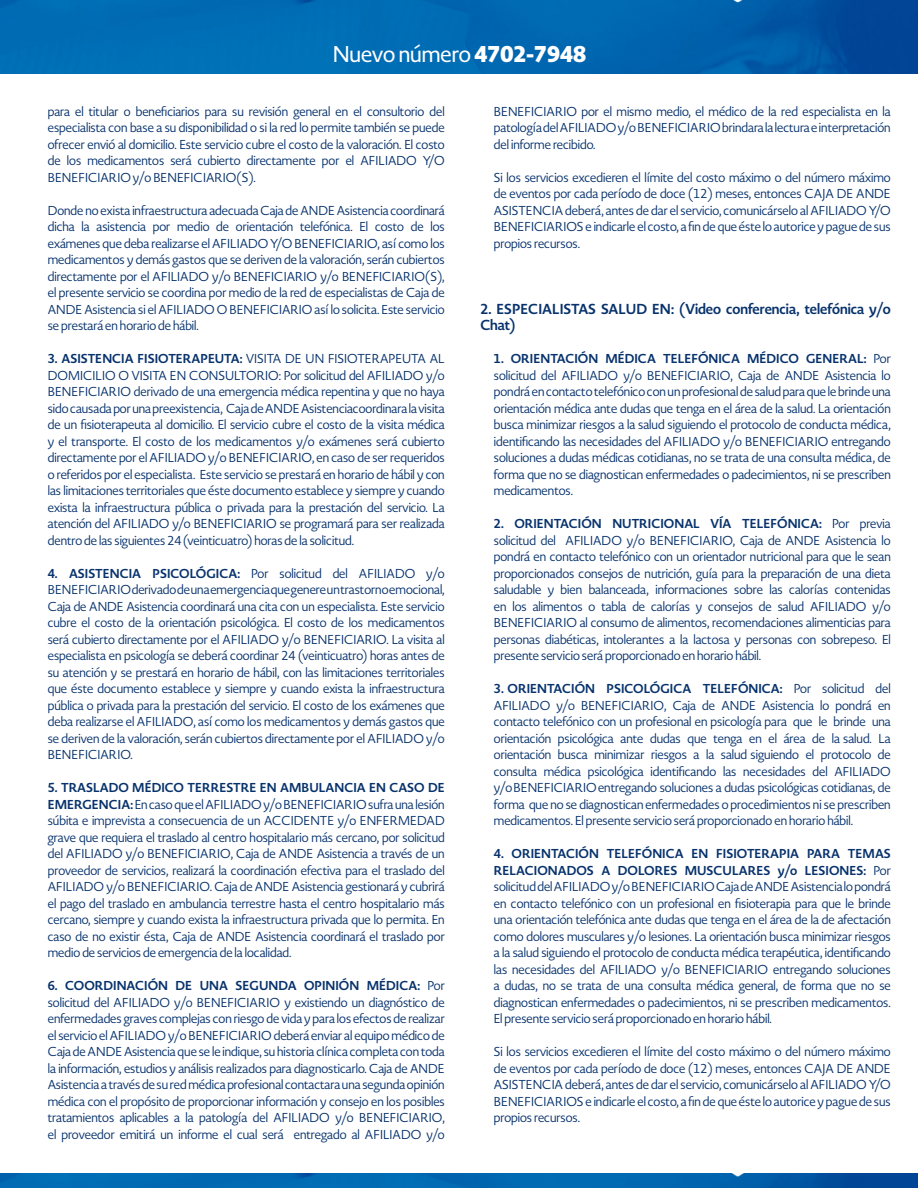
<style>
.page{position:relative;width:918px;height:1188px;background:#fff}
.page>*{position:absolute;margin:0;border:0;box-sizing:border-box;transform-origin:0 0}
.t1{font:500 22.5px "Novel Display";color:#fff}
.t2{font:700 14.25px/16.5px "Novel Display";color:#07326c}
.t3{font:12.75px/16.5px "Novel Display";color:#07326c;text-align:justify}
.s1{font-weight:900}
.s2{font-weight:700}
</style>
<div class="page">
<img style="left:0;top:0;width:918px;height:73px">
<img style="left:0;top:1174px;width:918px;height:14px">
<h1 class="t1" style="left:333px;top:40px;width:255px">Nuevo número <span class="s1">4702-7948</span></h1>
<p class="t3" style="left:48px;top:103px;width:398px">para el titular o beneficiarios para su revisión general en el consultorio del especialista con base a su disponibilidad o si la red lo permite también se puede ofrecer envió al domicilio. Este servicio cubre el costo de la valoración. El costo de los medicamentos será cubierto directamente por el AFILIADO Y/O BENEFICIARIO y/o BENEFICIARIO(S).</p>
<p class="t3" style="left:48px;top:202px;width:398px">Donde no exista infraestructura adecuada Caja de ANDE Asistencia coordinará dicha la asistencia por medio de orientación telefónica. El costo de los exámenes que deba realizarse el AFILIADO Y/O BENEFICIARIO, así como los medicamentos y demás gastos que se deriven de la valoración, serán cubiertos directamente por el AFILIADO y/o BENEFICIARIO y/o BENEFICIARIO(S), el presente servicio se coordina por medio de la red de especialistas de Caja de ANDE Asistencia si el AFILIADO O BENEFICIARIO así lo solicita. Este servicio se prestará en horario de hábil.</p>
<p class="t3" style="left:48px;top:351px;width:398px"><span class="s2">3. ASISTENCIA FISIOTERAPEUTA:</span> VISITA DE UN FISIOTERAPEUTA AL DOMICILIO O VISITA EN CONSULTORIO: Por solicitud del AFILIADO y/o BENEFICIARIO derivado de una emergencia médica repentina y que no haya sido causada por una preexistencia, Caja de ANDE Asistenciacoordinara la visita de un fisioterapeuta al domicilio. El servicio cubre el costo de la visita médica y el transporte. El costo de los medicamentos y/o exámenes será cubierto directamente por el AFILIADO y/o BENEFICIARIO, en caso de ser requeridos o referidos por el especialista. Este servicio se prestará en horario de hábil y con las limitaciones territoriales que éste documento establece y siempre y cuando exista la infraestructura pública o privada para la prestación del servicio. La atención del AFILIADO y/o BENEFICIARIO se programará para ser realizada dentro de las siguientes 24 (veinticuatro) horas de la solicitud.</p>
<p class="t3" style="left:48px;top:565px;width:398px"><span class="s2">4. ASISTENCIA PSICOLÓGICA:</span> Por solicitud del AFILIADO y/o BENEFICIARIO derivado de una emergencia que genere un trastorno emocional, Caja de ANDE Asistencia coordinará una cita con un especialista. Este servicio cubre el costo de la orientación psicológica. El costo de los medicamentos será cubierto directamente por el AFILIADO y/o BENEFICIARIO. La visita al especialista en psicología se deberá coordinar 24 (veinticuatro) horas antes de su atención y se prestará en horario de hábil, con las limitaciones territoriales que éste documento establece y siempre y cuando exista la infraestructura pública o privada para la prestación del servicio. El costo de los exámenes que deba realizarse el AFILIADO, así como los medicamentos y demás gastos que se deriven de la valoración, serán cubiertos directamente por el AFILIADO y/o BENEFICIARIO.</p>
<p class="t3" style="left:48px;top:780px;width:398px"><span class="s2">5. TRASLADO MÉDICO TERRESTRE EN AMBULANCIA EN CASO DE EMERGENCIA:</span> En caso que el AFILIADO y/o BENEFICIARIO sufra una lesión súbita e imprevista a consecuencia de un ACCIDENTE y/o ENFERMEDAD grave que requiera el traslado al centro hospitalario más cercano, por solicitud del AFILIADO y/o BENEFICIARIO, Caja de ANDE Asistencia a través de un proveedor de servicios, realizará la coordinación efectiva para el traslado del AFILIADO y/o BENEFICIARIO. Caja de ANDE Asistencia gestionará y cubrirá el pago del traslado en ambulancia terrestre hasta el centro hospitalario más cercano, siempre y cuando exista la infraestructura privada que lo permita. En caso de no existir ésta, Caja de ANDE Asistencia coordinará el traslado por medio de servicios de emergencia de la localidad.</p>
<p class="t3" style="left:48px;top:978px;width:398px"><span class="s2">6. COORDINACIÓN DE UNA SEGUNDA OPINIÓN MÉDICA:</span> Por solicitud del AFILIADO y/o BENEFICIARIO y existiendo un diagnóstico de enfermedades graves complejas con riesgo de vida y para los efectos de realizar el servicio el AFILIADO y/o BENEFICIARIO deberá enviar al equipo médico de Caja de ANDE Asistencia que se le indique, su historia clínica completa con toda la información, estudios y análisis realizados para diagnosticarlo. Caja de ANDE Asistencia a través de su red médica profesional contactara una segunda opinión médica con el propósito de proporcionar información y consejo en los posibles tratamientos aplicables a la patología del AFILIADO y/o BENEFICIARIO, el proveedor emitirá un informe el cual será entregado al AFILIADO y/o</p>
<p class="t3" style="left:494px;top:103px;width:398px">BENEFICIARIO por el mismo medio, el médico de la red especialista en la patología del AFILIADO y/o BENEFICIARIO brindara la lectura e interpretación del informe recibido.</p>
<p class="t3" style="left:494px;top:169px;width:398px">Si los servicios excedieren el límite del costo máximo o del número máximo de eventos por cada período de doce (12) meses, entonces CAJA DE ANDE ASISTENCIA deberá, antes de dar el servicio, comunicárselo al AFILIADO Y/O BENEFICIARIOS e indicarle el costo, a fin de que éste lo autorice y pague de sus propios recursos.</p>
<p class="t2" style="left:480px;top:301px;width:412px">2. ESPECIALISTAS SALUD EN: (Video conferencia, telefónica y/o<br>Chat)</p>
<p class="t3" style="left:494px;top:351px;width:398px"><span class="s2">1. ORIENTACIÓN MÉDICA TELEFÓNICA MÉDICO GENERAL:</span> Por solicitud del AFILIADO y/o BENEFICIARIO, Caja de ANDE Asistencia lo pondrá en contacto telefónico con un profesional de salud para que le brinde una orientación médica ante dudas que tenga en el área de la salud. La orientación busca minimizar riesgos a la salud siguiendo el protocolo de conducta médica, identificando las necesidades del AFILIADO y/o BENEFICIARIO entregando soluciones a dudas médicas cotidianas, no se trata de una consulta médica, de forma que no se diagnostican enfermedades o padecimientos, ni se prescriben medicamentos.</p>
<p class="t3" style="left:494px;top:516px;width:398px"><span class="s2">2. ORIENTACIÓN NUTRICIONAL VÍA TELEFÓNICA:</span> Por previa solicitud del AFILIADO y/o BENEFICIARIO, Caja de ANDE Asistencia lo pondrá en contacto telefónico con un orientador nutricional para que le sean proporcionados consejos de nutrición, guía para la preparación de una dieta saludable y bien balanceada, informaciones sobre las calorías contenidas en los alimentos o tabla de calorías y consejos de salud AFILIADO y/o BENEFICIARIO al consumo de alimentos, recomendaciones alimenticias para personas diabéticas, intolerantes a la lactosa y personas con sobrepeso. El presente servicio será proporcionado en horario hábil.</p>
<p class="t3" style="left:494px;top:681px;width:398px"><span class="s2">3. ORIENTACIÓN PSICOLÓGICA TELEFÓNICA:</span> Por solicitud del AFILIADO y/o BENEFICIARIO, Caja de ANDE Asistencia lo pondrá en contacto telefónico con un profesional en psicología para que le brinde una orientación psicológica ante dudas que tenga en el área de la salud. La orientación busca minimizar riesgos a la salud siguiendo el protocolo de consulta médica psicológica identificando las necesidades del AFILIADO y/o BENEFICIARIO entregando soluciones a dudas psicológicas cotidianas, de forma que no se diagnostican enfermedades o procedimientos ni se prescriben medicamentos. El presente servicio será proporcionado en horario hábil.</p>
<p class="t3" style="left:494px;top:846px;width:398px"><span class="s2">4. ORIENTACIÓN TELEFÓNICA EN FISIOTERAPIA PARA TEMAS RELACIONADOS A DOLORES MUSCULARES y/o LESIONES:</span> Por solicitud del AFILIADO y/o BENEFICIARIO Caja de ANDE Asistencia lo pondrá en contacto telefónico con un profesional en fisioterapia para que le brinde una orientación telefónica ante dudas que tenga en el área de la de afectación como dolores musculares y/o lesiones. La orientación busca minimizar riesgos a la salud siguiendo el protocolo de conducta médica terapéutica, identificando las necesidades del AFILIADO y/o BENEFICIARIO entregando soluciones a dudas, no se trata de una consulta médica general, de forma que no se diagnostican enfermedades o padecimientos, ni se prescriben medicamentos.<br>El presente servicio será proporcionado en horario hábil.</p>
<p class="t3" style="left:494px;top:1044px;width:398px">Si los servicios excedieren el límite del costo máximo o del número máximo de eventos por cada período de doce (12) meses, entonces CAJA DE ANDE ASISTENCIA deberá, antes de dar el servicio, comunicárselo al AFILIADO Y/O BENEFICIARIOS e indicarle el costo, a fin de que éste lo autorice y pague de sus propios recursos.</p>
</div>
